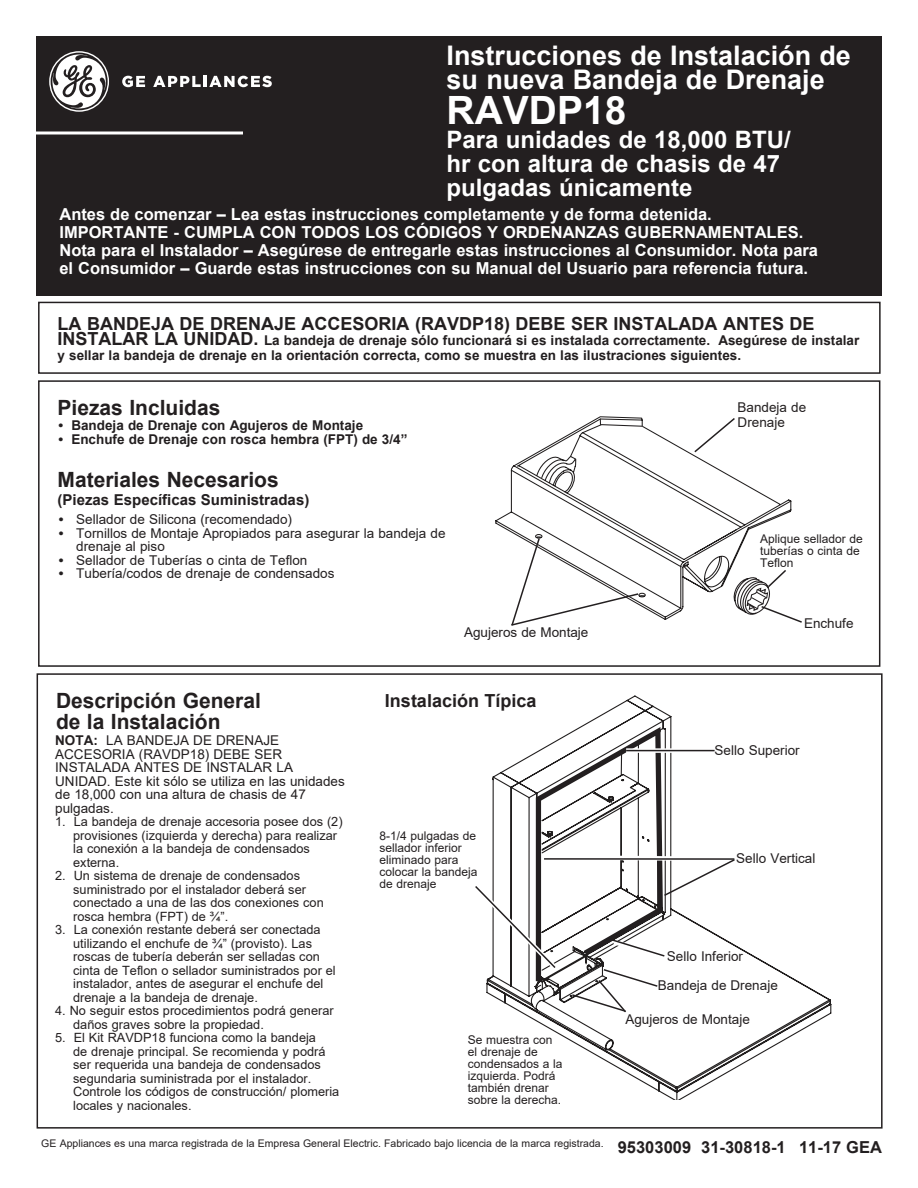
<style>
.page{position:relative;width:918px;height:1188px;background:#fff}
.page>*{position:absolute;margin:0;border:0;box-sizing:border-box;transform-origin:0 0}
.t1{font:700 39px "Arial";color:#fff}
.t2{font:700 27px/24px "Arial";color:#fff}
.t3{font:700 24px/24px "Arial";color:#fff}
.t4{font:700 21px/21px "Arial";color:#231f20}
.t5{font:700 18px "Arial";color:#231f20}
.t6{font:700 16.5px/18px "Arial";color:#fff}
.t7{font:700 16.5px "Arial";color:#231f20}
.t8{font:700 15px "Arial";color:#231f20}
.t9{font:13.5px/13.5px "Arial";color:#231f20}
.t10{font:700 13.5px/15px "Arial";color:#231f20}
.t11{font:12.75px/13.5px "Arial";color:#231f20}
.t12{font:12px/12px "Arial";color:#231f20}
.t13{font:10.5px "Arial";color:#231f20}
.s1{font-size:18px}
.s2{font-weight:700;font-style:italic}
.s3{font-weight:700}
</style>
<div class="page">
<div style="left:36px;top:36px;width:846px;height:259px;background:#231f20"></div>
<hr style="left:18px;top:132px;width:225px;height:3px;background:#fff">
<svg style="left:49px;top:51px;width:60px;height:61px"></svg>
<svg style="left:122px;top:76px;width:23px;height:11px"></svg>
<svg style="left:153px;top:76px;width:119px;height:11px"></svg>
<div style="left:38px;top:380px;width:842px;height:287px;border:2px solid #231f20"></div>
<div style="left:37px;top:673px;width:846px;height:456px;border:2px solid #231f20"></div>
<div style="left:38px;top:302px;width:843px;height:72px;border:2px solid #231f20"></div>
<svg style="left:495px;top:416px;width:296px;height:204px"></svg>
<svg style="left:600px;top:419px;width:43px;height:8px"></svg>
<svg style="left:693px;top:416px;width:44px;height:38px"></svg>
<svg style="left:733px;top:568px;width:69px;height:55px"></svg>
<svg style="left:510px;top:537px;width:130px;height:89px"></svg>
<svg style="left:523px;top:695px;width:308px;height:405px"></svg>
<svg style="left:475px;top:723px;width:264px;height:291px"></svg>
<svg style="left:626px;top:748px;width:89px;height:5px"></svg>
<hr style="left:626px;top:750px;width:89px;height:1px;background:#231f20">
<p class="t2" style="left:447px;top:44px;width:406px">Instrucciones de Instalación de su nueva Bandeja de Drenaje</p>
<p class="t1" style="left:447px;top:83px;width:181px">RAVDP18</p>
<p class="t3" style="left:447px;top:128px;width:346px">Para unidades de 18,000 BTU/ hr con altura de chasis de 47 pulgadas únicamente</p>
<p class="t6" style="left:59px;top:206px;width:760px">Antes de comenzar – Lea estas instrucciones completamente y de forma detenida.<br>IMPORTANTE - CUMPLA CON TODOS LOS CÓDIGOS Y ORDENANZAS GUBERNAMENTALES.<br>Nota para el Instalador – Asegúrese de entregarle estas instrucciones al Consumidor. Nota para el Consumidor – Guarde estas instrucciones con su Manual del Usuario para referencia futura.</p>
<p class="t5" style="left:58px;top:311px;width:759px">LA BANDEJA DE DRENAJE ACCESORIA (RAVDP18) DEBE SER INSTALADA ANTES DE</p>
<p class="t10" style="left:58px;top:333px;width:803px"><span class="s1">INSTALAR LA UNIDAD.</span> La bandeja de drenaje sólo funcionará si es instalada correctamente. Asegúrese de instalar y sellar la bandeja de drenaje en la orientación correcta, como se muestra en las ilustraciones siguientes.</p>
<p class="t4" style="left:58px;top:397px;width:164px">Piezas Incluidas</p>
<p class="t10" style="left:58px;top:418px;width:306px">• Bandeja de Drenaje con Agujeros de Montaje</p>
<p class="t10" style="left:58px;top:432px;width:351px">• Enchufe de Drenaje con rosca hembra (FPT) de 3/4”</p>
<p class="t4" style="left:58px;top:469px;width:223px">Materiales Necesarios</p>
<p class="t8" style="left:58px;top:489px;width:253px">(Piezas Específicas Suministradas)</p>
<p class="t9" style="left:58px;top:513px;width:235px"><span class="s2">•</span> Sellador de Silicona (recomendado)</p>
<p class="t9" style="left:76px;top:526px;width:371px;text-indent:-18px"><span class="s2">•</span> Tornillos de Montaje Apropiados para asegurar la bandeja de drenaje al piso</p>
<p class="t9" style="left:58px;top:553px;width:251px"><span class="s2">•</span> Sellador de Tuberías o cinta de Teflon</p>
<p class="t9" style="left:58px;top:567px;width:278px"><span class="s2">•</span> Tubería/codos de drenaje de condensados</p>
<p class="t9" style="left:464px;top:626px;width:126px">Agujeros de Montaje</p>
<p class="t9" style="left:738px;top:399px;width:70px;line-height:15px">Bandeja de<br>Drenaje</p>
<p class="t12" style="left:760px;top:533px;width:104px">Aplique sellador de tuberías o cinta de<br>Teflon</p>
<p class="t9" style="left:804px;top:616px;width:51px">Enchufe</p>
<p class="t4" style="left:56px;top:690px;width:206px">Descripción General de la Instalación</p>
<p class="t9" style="left:55px;top:734px;width:291px"><span class="s3">NOTA:</span> LA BANDEJA DE DRENAJE<br>ACCESORIA (RAVDP18) DEBE SER<br>INSTALADA ANTES DE INSTALAR LA<br>UNIDAD. Este kit sólo se utiliza en las unidades de 18,000 con una altura de chasis de 47 pulgadas.</p>
<p class="t11" style="left:73px;top:815px;width:271px;text-indent:-18px">1. La bandeja de drenaje accesoria posee dos (2) provisiones (izquierda y derecha) para realizar la conexión a la bandeja de condensados externa.</p>
<p class="t11" style="left:73px;top:869px;width:252px;text-indent:-18px">2. Un sistema de drenaje de condensados suministrado por el instalador deberá ser conectado a una de las dos conexiones con rosca hembra (FPT) de ¾”.</p>
<p class="t11" style="left:73px;top:923px;width:264px;text-indent:-18px">3. La conexión restante deberá ser conectada utilizando el enchufe de ¾” (provisto). Las roscas de tubería deberán ser selladas con cinta de Teflon o sellador suministrados por el instalador, antes de asegurar el enchufe del drenaje a la bandeja de drenaje.</p>
<p class="t11" style="left:73px;top:1004px;width:262px;text-indent:-18px">4. No seguir estos procedimientos podrá generar daños graves sobre la propiedad.</p>
<p class="t11" style="left:73px;top:1031px;width:268px;text-indent:-18px">5. El Kit RAVDP18 funciona como la bandeja<br>de drenaje principal. Se recomienda y podrá ser requerida una bandeja de condensados segundaria suministrada por el instalador.<br>Controle los códigos de construcción/ plomeria locales y nacionales.</p>
<p class="t5" style="left:385px;top:688px;width:153px">Instalación Típica</p>
<p class="t12" style="left:380px;top:830px;width:100px">8-1/4 pulgadas de sellador inferior eliminado para colocar la bandeja de drenaje</p>
<p class="t12" style="left:468px;top:1033px;width:96px">Se muestra con el drenaje de condensados a la izquierda. Podrá también drenar sobre la derecha.</p>
<p class="t13" style="left:41px;top:1136px;width:564px">GE Appliances es una marca registrada de la Empresa General Electric. Fabricado bajo licencia de la marca registrada.</p>
<p class="t9" style="left:715px;top:743px;width:87px">Sello Superior</p>
<p class="t9" style="left:736px;top:851px;width:81px">Sello Vertical</p>
<p class="t9" style="left:667px;top:950px;width:78px">Sello Inferior</p>
<p class="t9" style="left:658px;top:978px;width:121px">Bandeja de Drenaje</p>
<p class="t9" style="left:625px;top:1013px;width:126px">Agujeros de Montaje</p>
<p class="t7" style="left:618px;top:1136px;width:266px">95303009 31-30818-1 11-17 GEA</p>
</div>
